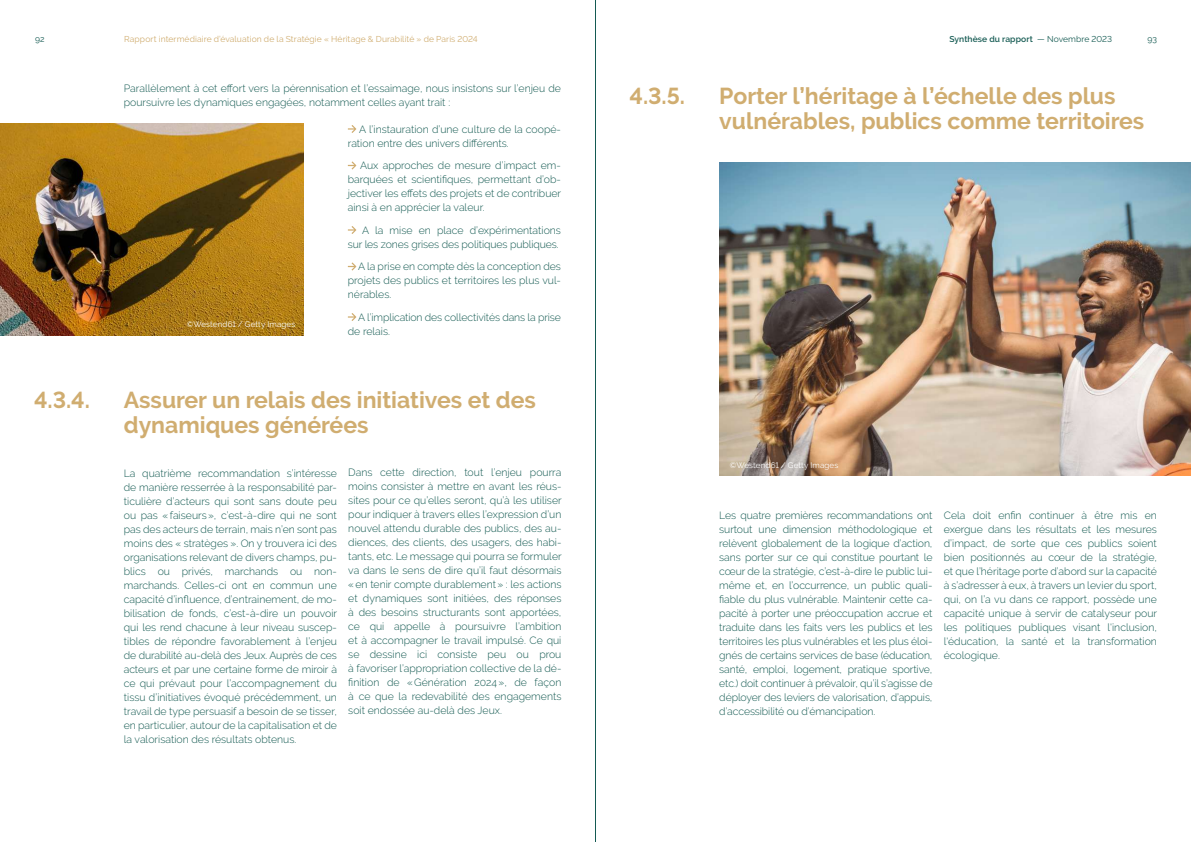
<style>
.page{position:relative;width:1191px;height:842px;background:#fff}
.page>*{position:absolute;margin:0;border:0;box-sizing:border-box;transform-origin:0 0}
.t1{font:700 23px/25px "Raleway";color:#d0ad70}
.t2{font:300 10.5px/14px "Raleway";color:#145a52;text-align:justify}
.t3{font:8.5px "Raleway";letter-spacing:.01em;color:#d0ad70}
.t4{font:600 8.5px "Raleway";letter-spacing:.01em;color:#145a52}
.t5{font:8.5px "Raleway";color:#145a52}
.t6{font:8px "Raleway";letter-spacing:.015em;color:#fff}
.s1{font-weight:400}
</style>
<div class="page">
<hr style="left:595px;top:0;width:1px;height:842px;background:#145a52">
<svg style="left:348px;top:125px;width:8px;height:8px"></svg>
<svg style="left:348px;top:161px;width:8px;height:8px"></svg>
<svg style="left:348px;top:226px;width:8px;height:8px"></svg>
<svg style="left:348px;top:262px;width:8px;height:8px"></svg>
<svg style="left:348px;top:313px;width:8px;height:8px"></svg>
<img style="left:0;top:123px;width:303px;height:212px">
<img style="left:719px;top:163px;width:472px;height:312px">
<p class="t5" style="left:35px;top:34px;width:11px">92</p>
<p class="t3" style="left:124px;top:34px;width:355px">Rapport intermédiaire d’évaluation de la Stratégie « Héritage &amp; Durabilité » de Paris 2024</p>
<p class="t4" style="left:949px;top:34px;width:164px">Synthèse du rapport <span class="s1">— Novembre 2023</span></p>
<p class="t5" style="left:1147px;top:34px;width:11px">93</p>
<h1 class="t1" style="left:34px;top:387px;width:57px">4.3.4.</h1>
<p class="t2" style="left:124px;top:81px;width:439px">Parallèlement à cet effort vers la pérennisation et l’essaimage, nous insistons sur l’enjeu de poursuivre les dynamiques engagées, notamment celles ayant trait :</p>
<p class="t2" style="left:348px;top:122px;width:215px;text-indent:11px">A l’instauration d’une culture de la coopé&shy;ration entre des univers différents.</p>
<p class="t2" style="left:348px;top:159px;width:215px;text-indent:12px">Aux approches de mesure d’impact em&shy;barquées et scientifiques, permettant d’ob&shy;jectiver les effets des projets et de contribuer ainsi à en apprécier la valeur.</p>
<p class="t2" style="left:348px;top:223px;width:215px;text-align:right">A la mise en place d’expérimentations sur les zones grises des politiques publiques.</p>
<p class="t2" style="left:348px;top:260px;width:215px;text-indent:10px">A la prise en compte dès la conception des projets des publics et territoires les plus vul&shy;nérables.</p>
<p class="t2" style="left:348px;top:310px;width:215px;text-indent:10px">A l’implication des collectivités dans la prise de relais.</p>
<p class="t6" style="left:187px;top:319px;width:110px">©Westend61 / Getty Images</p>
<h1 class="t1" style="left:124px;top:387px;width:414px">Assurer un relais des initiatives et des dynamiques générées</h1>
<p class="t2" style="left:124px;top:466px;width:215px">La quatrième recommandation s’intéresse de manière resserrée à la responsabilité par&shy;ticulière d’acteurs qui sont sans doute peu ou pas «faiseurs», c’est-à-dire qui ne sont pas des acteurs de terrain, mais n’en sont pas moins des « stratèges ». On y trouvera ici des organisations relevant de divers champs, pu&shy;blics ou privés, marchands ou non&shy;marchands. Celles-ci ont en commun une capacité d’influence, d’entrainement, de mo&shy;bilisation de fonds, c’est-à-dire un pouvoir qui les rend chacune à leur niveau suscep&shy;tibles de répondre favorablement à l’enjeu de durabilité au-delà des Jeux. Auprès de ces acteurs et par une certaine forme de miroir à ce qui prévaut pour l’accompagnement du tissu d’initiatives évoqué précédemment, un travail de type persuasif a besoin de se tisser, en particulier, autour de la capitalisation et de la valorisation des résultats obtenus.</p>
<p class="t2" style="left:348px;top:466px;width:215px">Dans cette direction, tout l’enjeu pourra moins consister à mettre en avant les réus&shy;sites pour ce qu’elles seront, qu’à les utiliser pour indiquer à travers elles l’expression d’un nouvel attendu durable des publics, des au&shy;diences, des clients, des usagers, des habi&shy;tants, etc. Le message qui pourra se formuler va dans le sens de dire qu’il faut désormais «en tenir compte durablement» : les actions et dynamiques sont initiées, des réponses à des besoins structurants sont apportées, ce qui appelle à poursuivre l’ambition et à accompagner le travail impulsé. Ce qui se dessine ici consiste peu ou prou à favoriser l’appropriation collective de la dé&shy;finition de «Génération 2024», de façon à ce que la redevabilité des engagements soit endossée au-delà des Jeux.</p>
<h1 class="t1" style="left:629px;top:83px;width:57px">4.3.5.</h1>
<h1 class="t1" style="left:719px;top:83px;width:426px">Porter l’héritage à l’échelle des plus vulnérables, publics comme territoires</h1>
<p class="t6" style="left:730px;top:461px;width:110px">©Westend61 / Getty Images</p>
<p class="t2" style="left:719px;top:508px;width:215px">Les quatre premières recommandations ont surtout une dimension méthodologique et relèvent globalement de la logique d’action, sans porter sur ce qui constitue pourtant le cœur de la stratégie, c’est-à-dire le public lui&shy;même et, en l’occurrence, un public quali&shy;fiable du plus vulnérable. Maintenir cette ca&shy;pacité à porter une préoccupation accrue et traduite dans les faits vers les publics et les territoires les plus vulnérables et les plus éloi&shy;gnés de certains services de base (éducation, santé, emploi, logement, pratique sportive, etc.) doit continuer à prévaloir, qu’il s’agisse de déployer des leviers de valorisation, d’appuis, d’accessibilité ou d’émancipation.</p>
<p class="t2" style="left:943px;top:508px;width:215px">Cela doit enfin continuer à être mis en exergue dans les résultats et les mesures d’impact, de sorte que ces publics soient bien positionnés au cœur de la stratégie, et que l’héritage porte d’abord sur la capacité à s’adresser à eux, à travers un levier du sport, qui, on l’a vu dans ce rapport, possède une capacité unique à servir de catalyseur pour les politiques publiques visant l'inclusion, l'éducation, la santé et la transformation écologique.</p>
</div>
